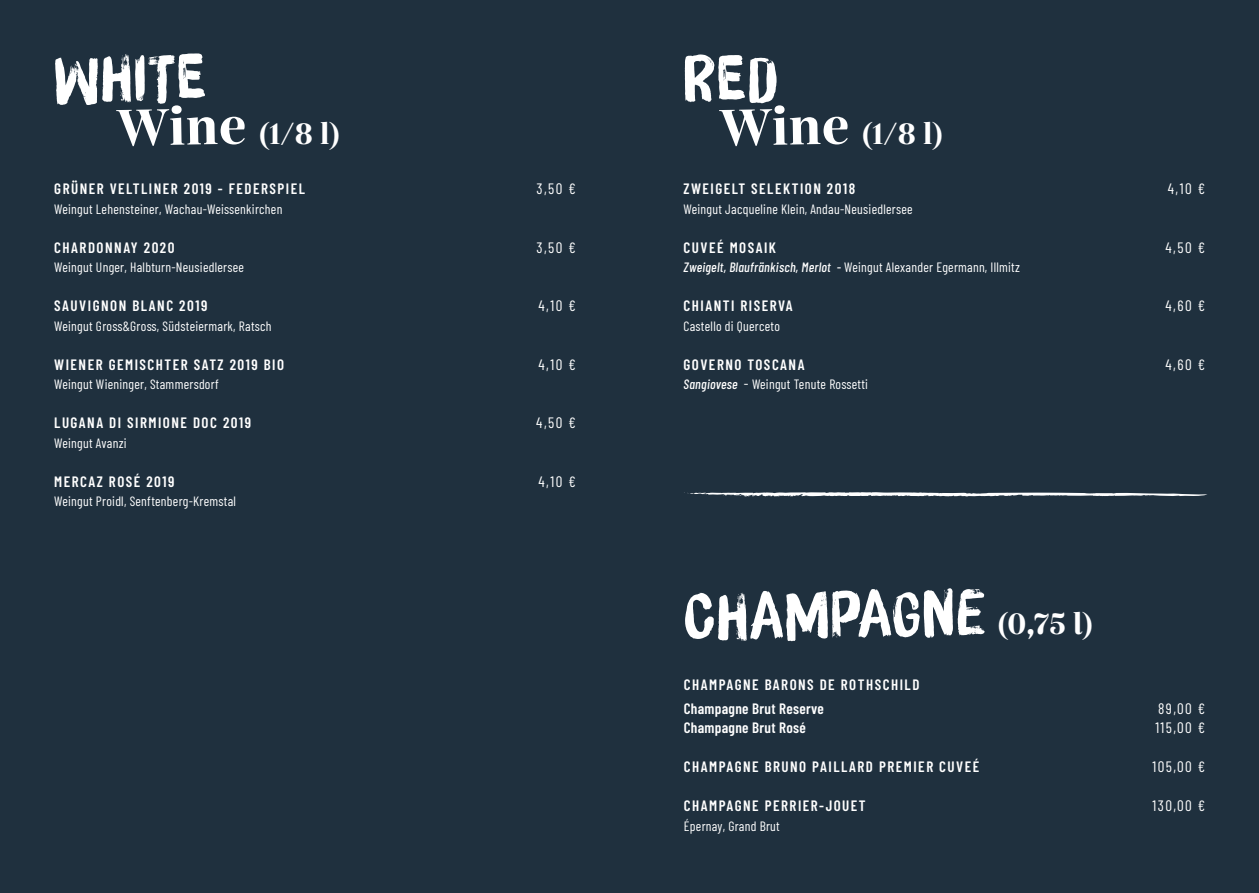
<style>
.page{position:relative;width:1259px;height:893px;background:#1f303e}
.page>*{position:absolute;margin:0;border:0;box-sizing:border-box;transform-origin:0 0}
.t1{font:61.5px "Brush Up";color:#fff}
.t2{font:700 52.5px "Gabriela";color:#fff}
.t3{font:700 30px "Gabriela";color:#fff}
.t4{font:600 15px/24px "Barlow Condensed";letter-spacing:.1em;color:#fff}
.t5{font:15px "Barlow Condensed";letter-spacing:.1em;color:#fff}
.t6{font:600 15px "Barlow Condensed";letter-spacing:.02em;color:#fff}
.t7{font:13.5px "Barlow Condensed";letter-spacing:.02em;color:#fff}
.s1{font-weight:500;font-style:italic}
.s2{font-size:15px}
</style>
<div class="page">
<svg style="left:684px;top:492px;width:523px;height:5px"></svg>
<h1 class="t1" style="left:54px;top:43px;width:153px;rotate:-1deg">WHITE</h1>
<h2 class="t2" style="left:116px;top:96px;width:131px;rotate:-1deg">Wine</h2>
<h3 class="t3" style="left:259px;top:115px;width:82px">(1/8 l)</h3>
<p class="t4" style="left:54px;top:176px;width:252px">GRÜNER VELTLINER 2019 - FEDERSPIEL</p>
<p class="t5" style="left:536px;top:178px;width:41px">3,50 €</p>
<p class="t7" style="left:54px;top:199px;width:230px">Weingut Lehensteiner, Wachau-Weissenkirchen</p>
<p class="t4" style="left:54px;top:234px;width:122px">CHARDONNAY 2020</p>
<p class="t5" style="left:536px;top:237px;width:41px">3,50 €</p>
<p class="t7" style="left:54px;top:258px;width:191px">Weingut Unger, Halbturn-Neusiedlersee</p>
<p class="t4" style="left:54px;top:293px;width:155px">SAUVIGNON BLANC 2019</p>
<p class="t5" style="left:538px;top:295px;width:39px">4,10 €</p>
<p class="t7" style="left:54px;top:316px;width:219px">Weingut Gross&amp;Gross, Südsteiermark, Ratsch</p>
<p class="t4" style="left:54px;top:351px;width:231px">WIENER GEMISCHTER SATZ 2019 BIO</p>
<p class="t5" style="left:538px;top:354px;width:39px">4,10 €</p>
<p class="t7" style="left:54px;top:375px;width:166px">Weingut Wieninger, Stammersdorf</p>
<p class="t4" style="left:54px;top:410px;width:198px">LUGANA DI SIRMIONE DOC 2019</p>
<p class="t5" style="left:536px;top:412px;width:41px">4,50 €</p>
<p class="t7" style="left:54px;top:433px;width:74px">Weingut Avanzi</p>
<p class="t4" style="left:54px;top:468px;width:122px">MERCAZ ROSÉ 2019</p>
<p class="t5" style="left:538px;top:471px;width:39px">4,10 €</p>
<p class="t7" style="left:54px;top:492px;width:183px">Weingut Proidl, Senftenberg-Kremstal</p>
<h2 class="t2" style="left:719px;top:96px;width:131px;rotate:-1deg">Wine</h2>
<h3 class="t3" style="left:862px;top:115px;width:82px">(1/8 l)</h3>
<p class="t4" style="left:683px;top:176px;width:173px">ZWEIGELT SELEKTION 2018</p>
<p class="t5" style="left:1167px;top:178px;width:39px">4,10 €</p>
<p class="t7" style="left:683px;top:199px;width:231px">Weingut Jacqueline Klein, Andau-Neusiedlersee</p>
<p class="t4" style="left:683px;top:234px;width:94px">CUVEÉ MOSAIK</p>
<p class="t5" style="left:1165px;top:237px;width:41px">4,50 €</p>
<p class="t7" style="left:683px;top:258px;width:338px"><span class="s1">Zweigelt, Blaufränkisch, Merlot -</span> Weingut Alexander Egermann, Illmitz</p>
<p class="t4" style="left:683px;top:293px;width:111px">CHIANTI RISERVA</p>
<p class="t5" style="left:1165px;top:295px;width:41px">4,60 €</p>
<p class="t7" style="left:683px;top:316px;width:98px">Castello di Querceto</p>
<p class="t4" style="left:683px;top:351px;width:122px">GOVERNO TOSCANA</p>
<p class="t5" style="left:1165px;top:354px;width:41px">4,60 €</p>
<p class="t7" style="left:683px;top:375px;width:186px"><span class="s1">Sangiovese</span> <span class="s2">-</span> Weingut Tenute Rossetti</p>
<h1 class="t1" style="left:683px;top:581px;width:302px;rotate:-1deg">CHAMPAGNE</h1>
<h3 class="t3" style="left:997px;top:606px;width:97px">(0,75 l)</h3>
<p class="t4" style="left:684px;top:671px;width:237px">CHAMPAGNE BARONS DE ROTHSCHILD<br>Champagne Brut Reserve</p>
<p class="t5" style="left:1158px;top:698px;width:49px">89,00 €</p>
<p class="t6" style="left:684px;top:717px;width:124px">Champagne Brut Rosé</p>
<p class="t5" style="left:1155px;top:717px;width:51px">115,00 €</p>
<p class="t4" style="left:684px;top:754px;width:297px">CHAMPAGNE BRUNO PAILLARD PREMIER CUVEÉ</p>
<p class="t5" style="left:1152px;top:756px;width:54px">105,00 €</p>
<p class="t4" style="left:684px;top:793px;width:183px">CHAMPAGNE PERRIER-JOUET</p>
<p class="t5" style="left:1152px;top:795px;width:54px">130,00 €</p>
<p class="t7" style="left:684px;top:816px;width:98px">Épernay, Grand Brut</p>
</div>
